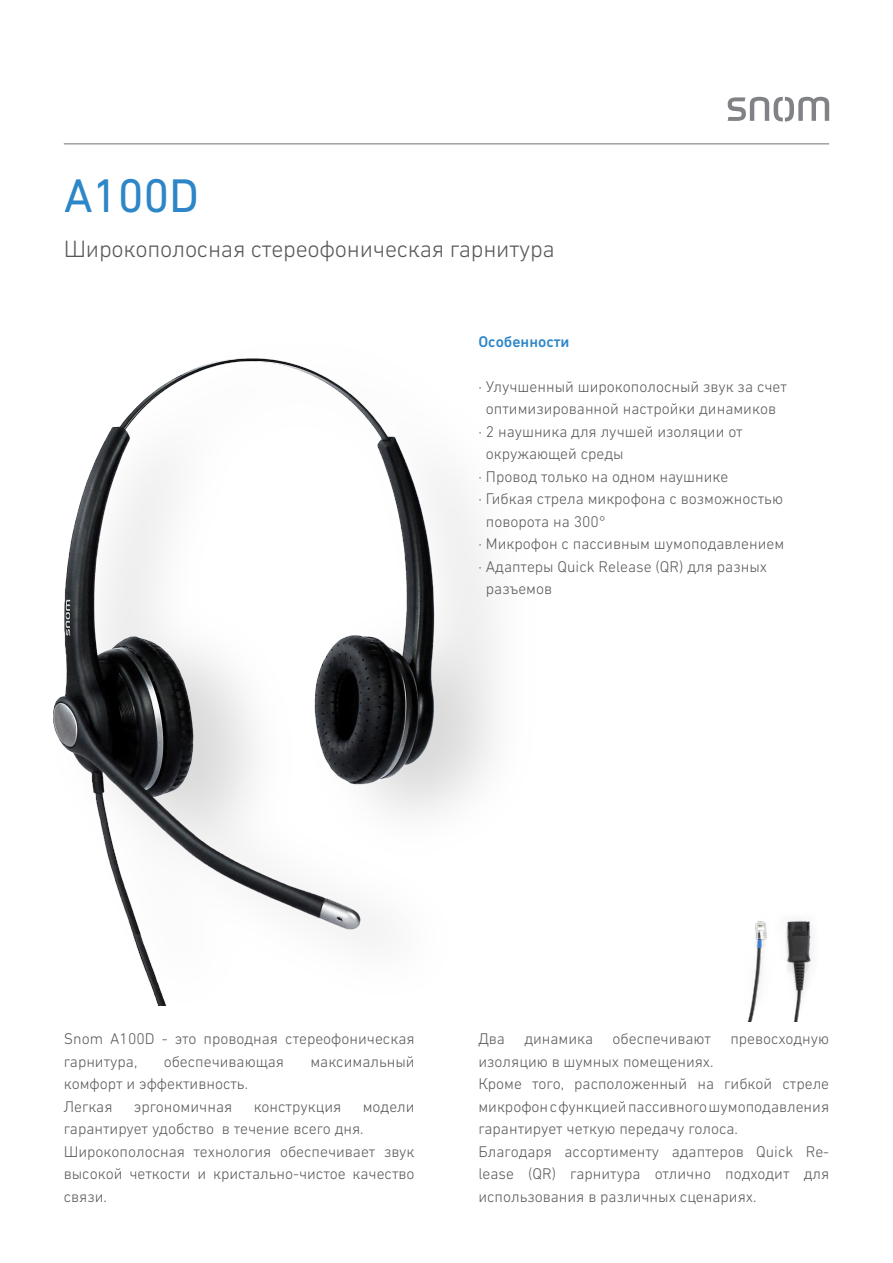
<style>
.page{position:relative;width:893px;height:1263px;background:#fff}
.page>*{position:absolute;margin:0;border:0;box-sizing:border-box;transform-origin:0 0}
.t1{font:48px "DIN Next CYR";letter-spacing:-.01em;color:#2d86c7}
.t2{font:300 24px "DIN Next CYR";letter-spacing:-.01em;color:#57585a}
.Textkörper{font:300 15.75px/22.5px "DIN Next CYR";color:#57585a}
.Textkörper-2{font:500 15.75px "DIN Next CYR";color:#2d86c7}
</style>
<div class="page">
<hr style="left:64px;top:143px;width:765px;height:1px;background:#808285">
<img style="left:53px;top:358px;width:442px;height:648px">
<img style="left:747px;top:919px;width:65px;height:103px">
<svg style="left:728px;top:97px;width:101px;height:25px"></svg>
<p class="t1" style="left:64px;top:167px;width:137px">A100D</p>
<p class="t2" style="left:64px;top:235px;width:493px">Широкополосная стереофоническая гарнитура</p>
<p class="Textkörper-2" style="left:478px;top:332px;width:93px">Особенности</p>
<p class="Textkörper" style="left:478px;top:375px;width:310px;text-align:center">· Улучшенный широкополосный звук за счет оптимизированной настройки динамиков</p>
<p class="Textkörper" style="left:486px;top:420px;width:258px;text-indent:-8px">· 2 наушника для лучшей изоляции от окружающей среды</p>
<p class="Textkörper" style="left:478px;top:465px;width:252px">· Провод только на одном наушнике</p>
<p class="Textkörper" style="left:486px;top:487px;width:299px;text-indent:-8px">· Гибкая стрела микрофона с возможностью поворота на 300°</p>
<p class="Textkörper" style="left:478px;top:532px;width:307px">· Микрофон с пассивным шумоподавлением</p>
<p class="Textkörper" style="left:486px;top:555px;width:283px;text-indent:-8px">· Адаптеры Quick Release (QR) для разных разъемов</p>
<p class="Textkörper" style="left:64px;top:1027px;width:352px">Snom A100D - это проводная стереофоническая гарнитура,</p>
<p class="Textkörper" style="left:164px;top:1050px;width:122px">обеспечивающая</p>
<p class="Textkörper" style="left:310px;top:1050px;width:106px">максимальный</p>
<p class="Textkörper" style="left:64px;top:1072px;width:186px">комфорт и эффективность.</p>
<p class="Textkörper" style="left:64px;top:1095px;width:50px">Легкая</p>
<p class="Textkörper" style="left:134px;top:1095px;width:100px">эргономичная</p>
<p class="Textkörper" style="left:254px;top:1095px;width:89px">конструкция</p>
<p class="Textkörper" style="left:64px;top:1095px;width:352px;text-indent:299px">модели гарантирует удобство в течение всего дня.</p>
<p class="Textkörper" style="left:64px;top:1140px;width:352px;text-align:justify">Широкополосная технология обеспечивает звук высокой четкости и кристально-чистое качество связи.</p>
<p class="Textkörper" style="left:478px;top:1027px;width:352px">Два динамика обеспечивают превосходную изоляцию в шумных помещениях.</p>
<p class="Textkörper" style="left:478px;top:1072px;width:352px;text-align:justify">Кроме того, расположенный на гибкой стреле микрофон с функцией пассивного шумоподавления гарантирует четкую передачу голоса.</p>
<p class="Textkörper" style="left:478px;top:1140px;width:352px;text-align:justify">Благодаря ассортименту адаптеров Quick Re&shy;lease (QR) гарнитура отлично подходит для использования в различных сценариях.</p>
</div>
